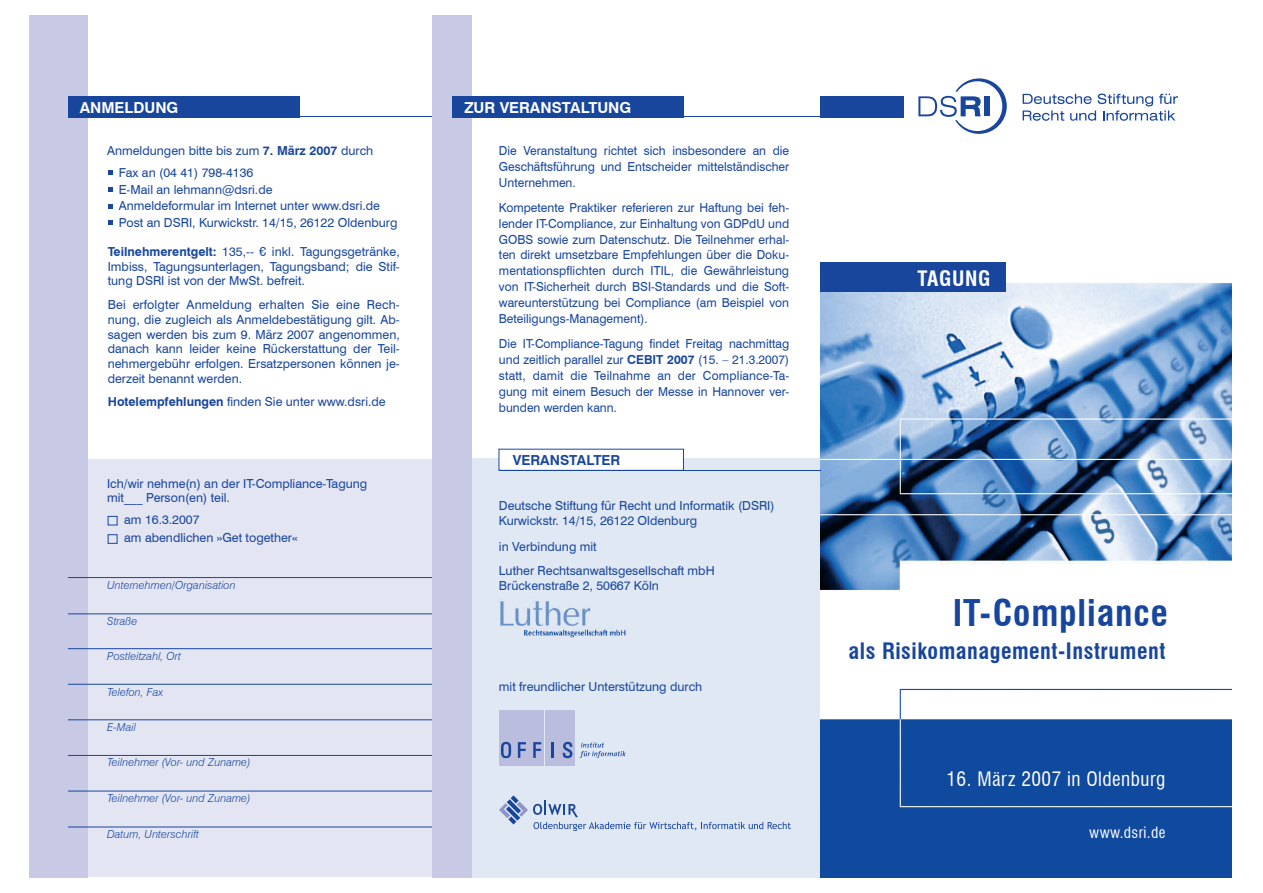
<style>
.page{position:relative;width:1263px;height:893px;background:#fff}
.page>*{position:absolute;margin:0;border:0;box-sizing:border-box;transform-origin:0 0}
.t1{font:700 36px "Swis 721 Cn BT";letter-spacing:.025em;color:#18469d}
.t2{font:700 22.05px "Swis 721 Cn BT";letter-spacing:.025em;color:#18469d}
.t3{font:700 20.7px "Swis 721 Cn BT";letter-spacing:.03em;color:#fff}
.t4{font:19.35px "Swis 721 Cn BT";letter-spacing:.025em;color:#fff}
.t5{font:700 15.15px "Swis 721 BT";color:#fff}
.t6{font:15.15px "Swis 721 Cn BT";letter-spacing:.025em;color:#fff}
.t7{font:700 13.8px "Swis 721 BT";color:#18469d}
.t8{font:12.45px/15.9px "Swis 721 BT";color:#18469d}
.t9{font:italic 300 11.1px "Swis 721 Lt BT";letter-spacing:.005em;color:#18469d}
.s1{font-weight:700}
</style>
<div class="page">
<div style="left:471px;top:458px;width:349px;height:419px;background:#e0e8f3"></div>
<div style="left:29px;top:459px;width:403px;height:418px;background:#e3e5f2"></div>
<div style="left:29px;top:15px;width:59px;height:862px;background:#c7c9e5"></div>
<div style="left:68px;top:96px;width:231px;height:21px;background:#18469d"></div>
<hr style="left:68px;top:117px;width:364px;height:1px;background:#18469d">
<img style="left:820px;top:93px;width:411px;height:784px">
<svg style="left:1023px;top:94px;width:155px;height:27px"></svg>
<svg style="left:918px;top:78px;width:89px;height:56px"></svg>
<div style="left:984px;top:96px;width:5px;height:20px;background:#18469d"></div>
<div style="left:820px;top:96px;width:84px;height:21px;background:#18469d"></div>
<div style="left:820px;top:262px;width:186px;height:29px;background:#18469d"></div>
<div style="left:498px;top:449px;width:186px;height:22px;background:#fff"></div>
<hr style="left:499px;top:470px;width:321px;height:1px;background:#18469d">
<svg style="left:108px;top:171px;width:4px;height:4px"></svg>
<svg style="left:108px;top:221px;width:4px;height:4px"></svg>
<svg style="left:108px;top:204px;width:4px;height:4px"></svg>
<svg style="left:108px;top:188px;width:4px;height:4px"></svg>
<div style="left:108px;top:516px;width:9px;height:9px;border:1px solid #18469d"></div>
<div style="left:108px;top:534px;width:9px;height:10px;border:1px solid #18469d"></div>
<hr style="left:68px;top:577px;width:364px;height:1px;background:#18469d">
<hr style="left:68px;top:613px;width:364px;height:1px;background:#18469d">
<hr style="left:68px;top:648px;width:364px;height:1px;background:#18469d">
<hr style="left:68px;top:684px;width:364px;height:1px;background:#18469d">
<hr style="left:68px;top:719px;width:364px;height:1px;background:#18469d">
<hr style="left:68px;top:755px;width:364px;height:1px;background:#18469d">
<hr style="left:68px;top:791px;width:364px;height:1px;background:#18469d">
<hr style="left:68px;top:827px;width:364px;height:1px;background:#18469d">
<div style="left:514px;top:711px;width:14px;height:55px;background:#babdde"></div>
<svg style="left:518px;top:742px;width:8px;height:16px"></svg>
<div style="left:530px;top:711px;width:14px;height:55px;background:#babdde"></div>
<svg style="left:533px;top:742px;width:8px;height:16px"></svg>
<div style="left:545px;top:711px;width:14px;height:55px;background:#babdde"></div>
<svg style="left:551px;top:742px;width:2px;height:16px"></svg>
<div style="left:560px;top:711px;width:15px;height:55px;background:#babdde"></div>
<svg style="left:563px;top:742px;width:9px;height:16px"></svg>
<div style="left:499px;top:711px;width:14px;height:55px;background:#babdde"></div>
<svg style="left:501px;top:742px;width:10px;height:16px"></svg>
<svg style="left:580px;top:742px;width:46px;height:16px"></svg>
<svg style="left:499px;top:795px;width:292px;height:36px"></svg>
<div style="left:432px;top:15px;width:39px;height:862px;background:#c7c9e5"></div>
<div style="left:452px;top:96px;width:231px;height:21px;background:#18469d"></div>
<hr style="left:452px;top:117px;width:368px;height:1px;background:#18469d">
<p class="t5" style="left:80px;top:102px;width:100px">ANMELDUNG</p>
<p class="t8" style="left:107px;top:144px;width:268px">Anmeldungen bitte bis zum <span class="s1">7. März 2007</span> durch</p>
<p class="t8" style="left:119px;top:166px;width:280px;line-height:16.6px">Fax an (04 41) 798-4136<br>E-Mail an lehmann@dsri.de<br>Anmeldeformular im Internet unter www.dsri.de Post an DSRI, Kurwickstr. 14/15, 26122 Oldenburg</p>
<p class="t8" style="left:108px;top:246px;width:294px;line-height:14.7px;text-align:justify"><span class="s1">Teilnehmerentgelt:</span> 135,-- € inkl. Tagungsgetränke, Imbiss, Tagungsunterlagen, Tagungsband; die Stif&shy;tung DSRI ist von der MwSt. befreit.</p>
<p class="t8" style="left:108px;top:299px;width:294px;line-height:14.7px;text-align:justify">Bei erfolgter Anmeldung erhalten Sie eine Rech&shy;nung, die zugleich als Anmeldebestätigung gilt. Ab&shy;sagen werden bis zum 9. März 2007 angenommen, danach kann leider keine Rückerstattung der Teil&shy;nehmergebühr erfolgen. Ersatzpersonen können je&shy;derzeit benannt werden.</p>
<p class="t8" style="left:108px;top:395px;width:279px"><span class="s1">Hotelempfehlungen</span> finden Sie unter www.dsri.de</p>
<p class="t8" style="left:107px;top:477px;width:262px;line-height:14.7px">Ich/wir nehme(n) an der IT-Compliance-Tagung mit___ Person(en) teil.</p>
<p class="t8" style="left:124px;top:512px;width:175px;line-height:18px">am 16.3.2007<br>am abendlichen »Get together«</p>
<p class="t9" style="left:107px;top:581px;width:130px">Unternehmen/Organisation</p>
<p class="t9" style="left:107px;top:617px;width:32px">Straße</p>
<p class="t9" style="left:107px;top:652px;width:75px">Postleitzahl, Ort</p>
<p class="t9" style="left:107px;top:688px;width:58px">Telefon, Fax</p>
<p class="t9" style="left:107px;top:723px;width:30px">E-Mail</p>
<p class="t9" style="left:107px;top:758px;width:145px">Teilnehmer (Vor- und Zuname)</p>
<p class="t9" style="left:107px;top:794px;width:145px">Teilnehmer (Vor- und Zuname)</p>
<p class="t9" style="left:107px;top:830px;width:93px">Datum, Unterschrift</p>
<p class="t5" style="left:464px;top:102px;width:168px">ZUR VERANSTALTUNG</p>
<p class="t8" style="left:499px;top:144px;width:292px;text-align:justify">Die Veranstaltung richtet sich insbesondere an die Geschäftsführung und Entscheider mittelständischer Unternehmen.</p>
<p class="t8" style="left:499px;top:201px;width:292px;text-align:justify">Kompetente Praktiker referieren zur Haftung bei feh&shy;lender IT-Compliance, zur Einhaltung von GDPdU und GOBS sowie zum Datenschutz. Die Teilnehmer erhal&shy;ten direkt umsetzbare Empfehlungen über die Doku&shy;mentationspflichten durch ITIL, die Gewährleistung von IT-Sicherheit durch BSI-Standards und die Soft&shy;wareunterstützung bei Compliance (am Beispiel von Beteiligungs-Management).</p>
<p class="t8" style="left:499px;top:337px;width:292px;text-align:justify">Die IT-Compliance-Tagung findet Freitag nachmittag und zeitlich parallel zur <span class="s1">CEBIT 2007</span> (15. – 21.3.2007) statt, damit die Teilnahme an der Compliance-Ta&shy;gung mit einem Besuch der Messe in Hannover ver&shy;bunden werden kann.</p>
<p class="t7" style="left:513px;top:455px;width:109px">VERANSTALTER</p>
<p class="t8" style="left:499px;top:500px;width:277px;line-height:14.7px">Deutsche Stiftung für Recht und Informatik (DSRI)<br>Kurwickstr. 14/15, 26122 Oldenburg</p>
<p class="t8" style="left:499px;top:564px;width:217px;line-height:14.7px">Luther Rechtsanwaltsgesellschaft mbH<br>Brückenstraße 2, 50667 Köln</p>
<p class="t8" style="left:499px;top:540px;width:99px">in Verbindung mit</p>
<p class="t8" style="left:499px;top:680px;width:205px">mit freundlicher Unterstützung durch</p>
<h3 class="t3" style="left:918px;top:270px;width:74px">TAGUNG</h3>
<h1 class="t1" style="left:953px;top:598px;width:217px">IT-Compliance</h1>
<h2 class="t2" style="left:848px;top:642px;width:318px">als Risikomanagement-Instrument</h2>
<h3 class="t4" style="left:946px;top:771px;width:220px">16. März 2007 in Oldenburg</h3>
<p class="t6" style="left:1089px;top:826px;width:78px">www.dsri.de</p>
</div>
